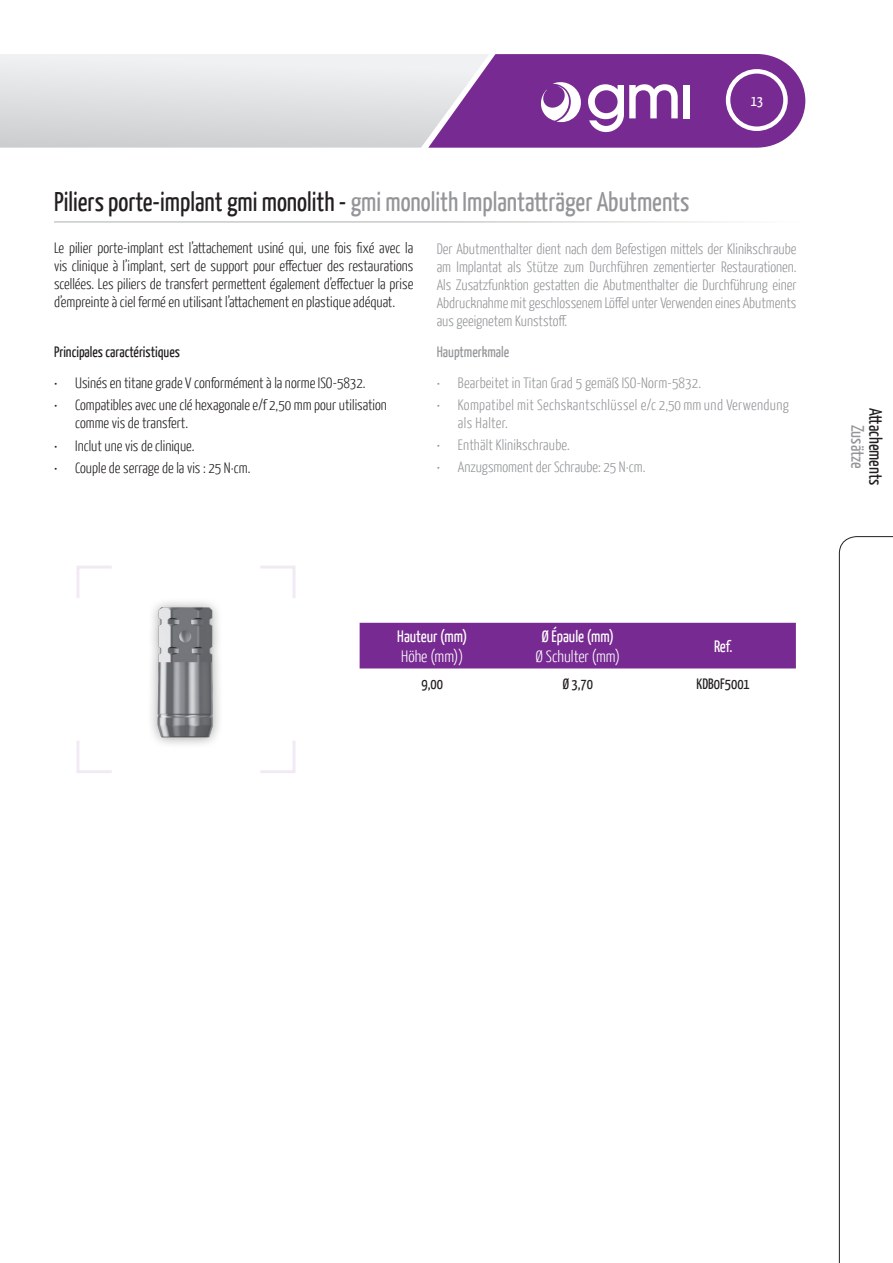
<style>
.page{position:relative;width:893px;height:1263px;background:#fff}
.page>*{position:absolute;margin:0;border:0;box-sizing:border-box;transform-origin:0 0}
.t1{font:27px "Yanone Kaffeesatz";color:#939598}
.t2{font:18px "Yanone Kaffeesatz";color:#231f20}
.t3{font:18px "Yanone Kaffeesatz";letter-spacing:-.01em;color:#939598}
.t4{font:16.5px "Yanone Kaffeesatz";color:#fff}
.t5{font:300 16.5px "Yanone Kaffeesatz";color:#fff}
.t6{font:300 15px/18px "Yanone Kaffeesatz";color:#231f20;text-align:justify}
.t7{font:300 15px/18px "Yanone Kaffeesatz";letter-spacing:.01em;color:#939598;text-align:justify}
.t8{font:15px "Yanone Kaffeesatz";color:#231f20}
.t9{font:15px "Yanone Kaffeesatz";color:#939598}
.t10{font:15px "Yanone Kaffeesatz";color:#fff}
.s1{color:#231f20}
</style>
<div class="page">
<svg style="left:489px;top:54px;width:316px;height:94px;background:#8b4aa1"></svg>
<svg style="left:0;top:54px;width:489px;height:94px;background:#dbd8df"></svg>
<hr style="left:54px;top:221px;width:751px;height:1px;background:#6c6d70">
<div style="left:360px;top:623px;width:436px;height:45px;background:#772a91"></div>
<img style="left:151px;top:601px;width:68px;height:143px">
<svg style="left:76px;top:566px;width:36px;height:32px"></svg>
<svg style="left:76px;top:741px;width:36px;height:32px"></svg>
<svg style="left:260px;top:566px;width:36px;height:32px"></svg>
<svg style="left:260px;top:741px;width:36px;height:32px"></svg>
<svg style="left:839px;top:536px;width:54px;height:727px"></svg>
<p class="t10" style="left:751px;top:92px;width:14px">13</p>
<p class="t1" style="left:54px;top:185px;width:637px"><span class="s1">Piliers porte-implant gmi monolith -</span> gmi monolith Implantatträger Abutments</p>
<p class="t6" style="left:54px;top:239px;width:361px">Le pilier porte-implant est l’attachement usiné qui, une fois fixé avec la vis clinique à l’implant, sert de support pour effectuer des restaurations scellées. Les piliers de transfert permettent également d’effectuer la prise d’empreinte à ciel fermé en utilisant l’attachement en plastique adéquat.</p>
<p class="t8" style="left:54px;top:343px;width:128px">Principales caractéristiques</p>
<p class="t6" style="left:54px;top:373px;width:313px">• Usinés en titane grade V conformément à la norme ISO-5832.</p>
<p class="t6" style="left:75px;top:396px;width:313px;text-indent:-21px">• Compatibles avec une clé hexagonale e/f 2,50 mm pour utilisation comme vis de transfert.</p>
<p class="t6" style="left:54px;top:436px;width:142px">• Inclut une vis de clinique.</p>
<p class="t6" style="left:54px;top:458px;width:198px">• Couple de serrage de la vis : 25 N·cm.</p>
<p class="t7" style="left:437px;top:239px;width:361px">Der Abutmenthalter dient nach dem Befestigen mittels der Klinikschraube am Implantat als Stütze zum Durchführen zementierter Restaurationen.<br>Als Zusatzfunktion gestatten die Abutmenthalter die Durchführung einer Abdrucknahme mit geschlossenem Löffel unter Verwenden eines Abutments aus geeignetem Kunststoff.</p>
<p class="t9" style="left:437px;top:342px;width:74px">Hauptmerkmale</p>
<p class="t7" style="left:437px;top:373px;width:266px">• Bearbeitet in Titan Grad 5 gemäß ISO-Norm-5832.</p>
<p class="t7" style="left:458px;top:395px;width:332px;text-indent:-21px">• Kompatibel mit Sechskantschlüssel e/c 2,50 mm und Verwendung als Halter.</p>
<p class="t7" style="left:437px;top:435px;width:135px">• Enthält Klinikschraube.</p>
<p class="t7" style="left:437px;top:458px;width:210px">• Anzugsmoment der Schraube: 25 N·cm.</p>
<p class="t2" style="left:887px;top:408px;width:78px;rotate:90deg">Attachements</p>
<p class="t3" style="left:869px;top:425px;width:45px;rotate:90deg">Zusätze</p>
<p class="t4" style="left:397px;top:626px;width:72px">Hauteur (mm)</p>
<p class="t5" style="left:401px;top:646px;width:64px">Höhe (mm))</p>
<p class="t4" style="left:541px;top:626px;width:74px">Ø Épaule (mm)</p>
<p class="t5" style="left:535px;top:646px;width:86px">Ø Schulter (mm)</p>
<p class="t4" style="left:714px;top:636px;width:20px">Ref.</p>
<p class="t8" style="left:422px;top:674px;width:23px">9,00</p>
<p class="t8" style="left:562px;top:674px;width:32px">Ø 3,70</p>
<p class="t8" style="left:696px;top:674px;width:55px">KDB0F5001</p>
</div>
